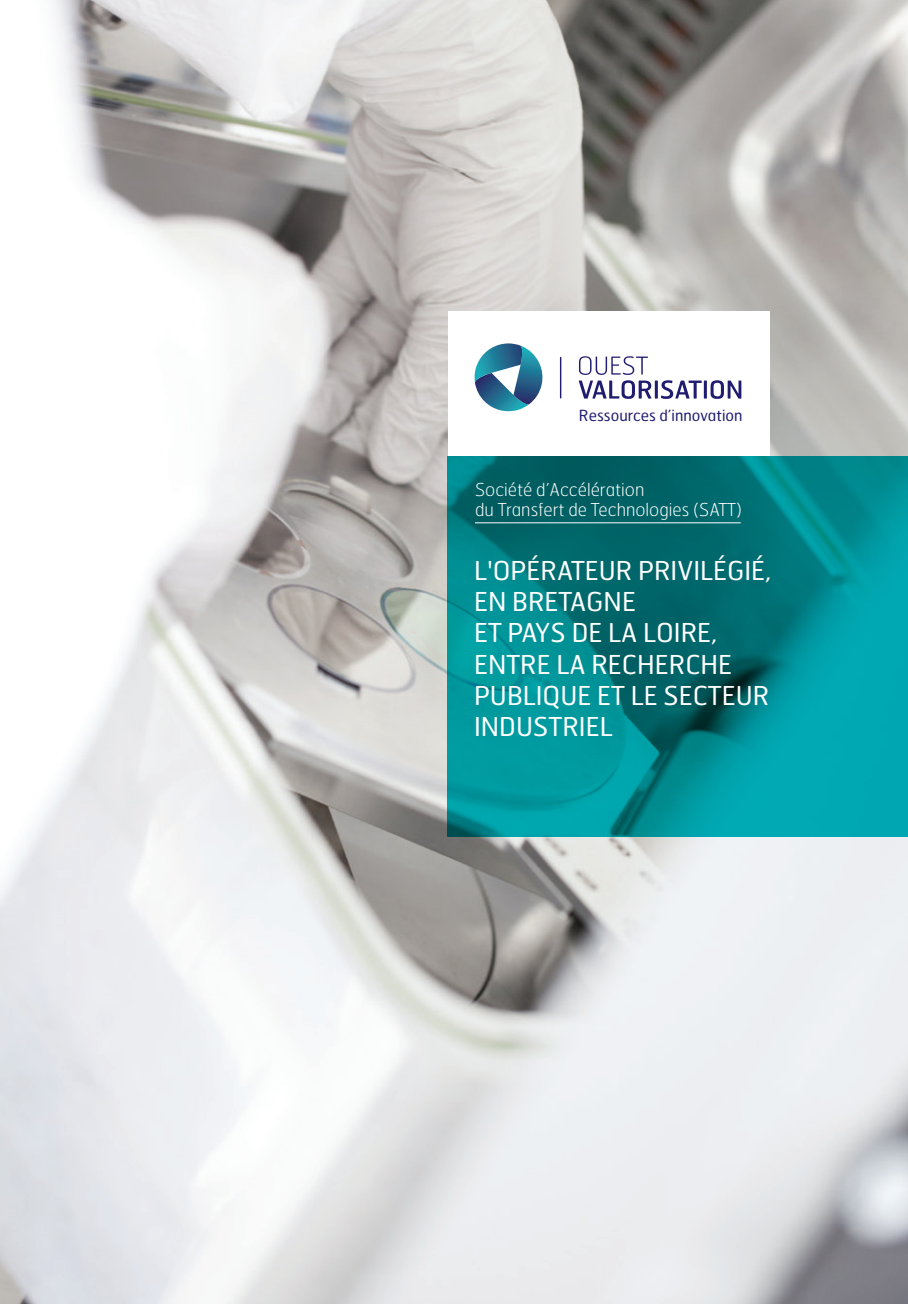
<style>
.page{position:relative;width:908px;height:1304px;background:#fff}
.page>*{position:absolute;margin:0;border:0;box-sizing:border-box;transform-origin:0 0}
.t1{font:26px/31.2px "Hermes FB";color:#fff}
.t2{font:100 17.8px/20px "Hermes FB";color:#fff}
.t3{font:15.4px "Hermes FB";color:#201c70}
</style>
<div class="page">
<img style="left:0;top:0;width:907px;height:1304px">
<svg style="left:447px;top:456px;width:460px;height:380px;background:#00858b"></svg>
<div style="left:447px;top:311px;width:322px;height:145px;background:#fff"></div>
<svg style="left:474px;top:343px;width:69px;height:69px"></svg>
<hr style="left:559px;top:357px;width:2px;height:41px;background:#201c70">
<svg style="left:578px;top:356px;width:163px;height:43px"></svg>
<hr style="left:474px;top:522px;width:266px;height:1px;background:#fff">
<p class="t3" style="left:578px;top:405px;width:165px">Ressources d’innovation</p>
<p class="t2" style="left:475px;top:479px;width:268px">Société d’Accélération<br>du Transfert de Technologies (SATT)</p>
<p class="t1" style="left:474px;top:554px;width:298px">L'OPÉRATEUR PRIVILÉGIÉ,<br>EN BRETAGNE<br>ET PAYS DE LA LOIRE,<br>ENTRE LA RECHERCHE<br>PUBLIQUE ET LE SECTEUR<br>INDUSTRIEL</p>
</div>
